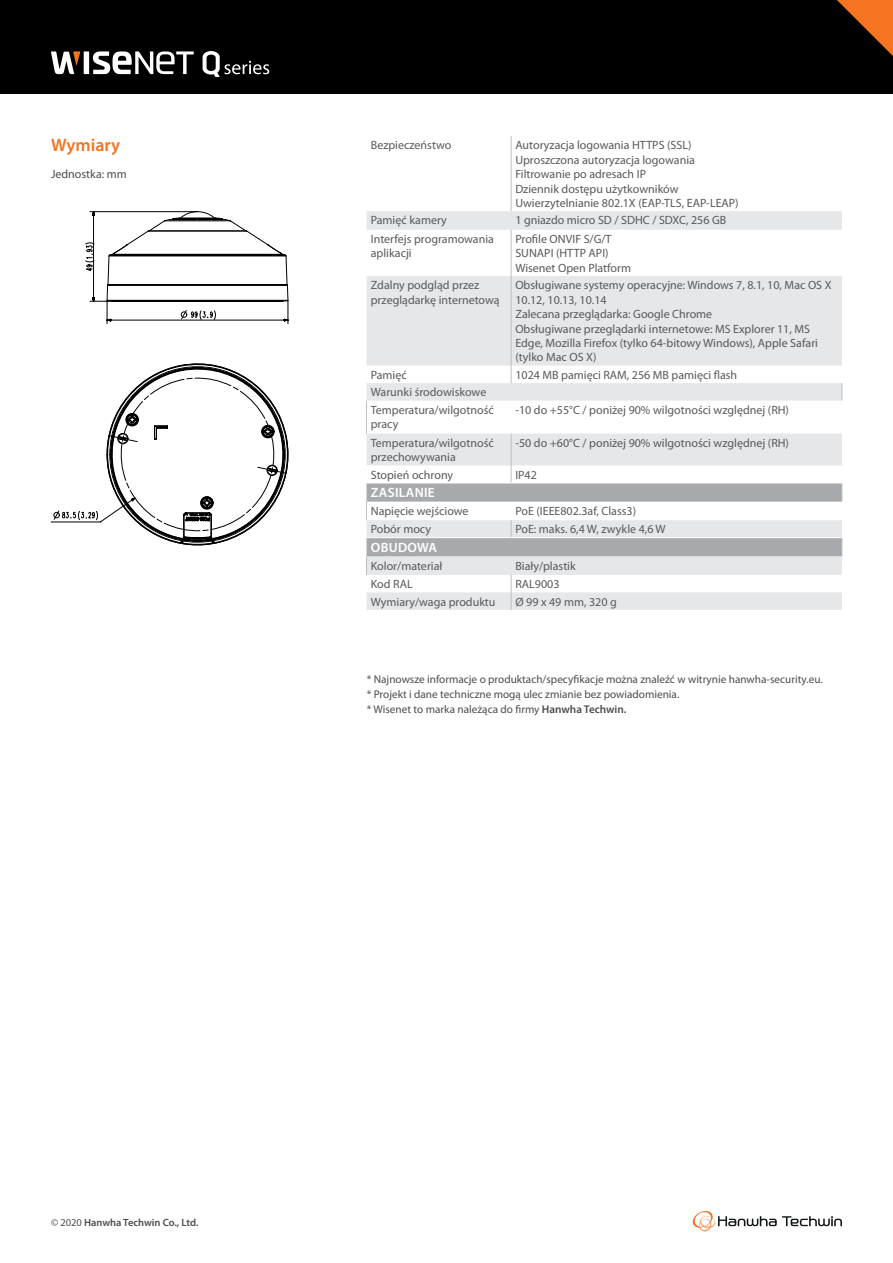
<style>
.page{position:relative;width:893px;height:1263px;background:#fff}
.page>*{position:absolute;margin:0;border:0;box-sizing:border-box;transform-origin:0 0}
.t1{font:600 18px "Myriad Pro";color:#f47421}
.t2{font:600 13.5px "Myriad Pro";letter-spacing:.02em;color:#fff}
.t3{font:12px/14.4px "Myriad Pro";color:#58595b}
.t4{font:12px "Myriad Pro";color:#4d4d4f}
.t5{font:11.25px/15px "Myriad Pro";color:#4d4d4f}
.t6{font:600 10.5px "Myriad Pro";color:#4d4d4f}
.s1{font-weight:600}
.s2{font-weight:400}
</style>
<div class="page">
<svg style="left:693px;top:1211px;width:149px;height:20px"></svg>
<div style="left:0;top:0;width:893px;height:94px;background:#000"></div>
<svg style="left:837px;top:0;width:56px;height:56px"></svg>
<div style="left:84px;top:51px;width:5px;height:23px;background:#fff"></div>
<svg style="left:93px;top:51px;width:101px;height:23px"></svg>
<svg style="left:51px;top:51px;width:29px;height:23px"></svg>
<svg style="left:203px;top:51px;width:66px;height:26px"></svg>
<svg style="left:367px;top:211px;width:475px;height:254px;fill:#e6e7e8"></svg>
<hr style="left:511px;top:136px;width:1px;height:75px;background:#bcbec0">
<hr style="left:511px;top:230px;width:1px;height:46px;background:#bcbec0">
<hr style="left:511px;top:276px;width:1px;height:90px;background:#bcbec0">
<svg style="left:511px;top:366px;width:1px;height:17px"></svg>
<svg style="left:842px;top:383px;width:1px;height:18px"></svg>
<hr style="left:511px;top:434px;width:1px;height:31px;background:#bcbec0">
<hr style="left:366px;top:401px;width:1px;height:33px;background:#bcbec0">
<svg style="left:366px;top:465px;width:477px;height:145px"></svg>
<svg style="left:99px;top:289px;width:190px;height:256px"></svg>
<svg style="left:51px;top:211px;width:237px;height:311px"></svg>
<h1 class="t1" style="left:51px;top:134px;width:71px">Wymiary</h1>
<p class="t4" style="left:51px;top:166px;width:77px">Jednostka: mm</p>
<p class="t3" style="left:371px;top:138px;width:82px">Bezpieczeństwo</p>
<p class="t3" style="left:515px;top:138px;width:225px">Autoryzacja logowania HTTPS (SSL)<br>Uproszczona autoryzacja logowania Filtrowanie po adresach IP<br>Dziennik dostępu użytkowników Uwierzytelnianie 802.1X (EAP-TLS, EAP-LEAP)</p>
<p class="t3" style="left:371px;top:213px;width:78px">Pamięć kamery</p>
<p class="t3" style="left:515px;top:213px;width:213px">1 gniazdo micro SD / SDHC / SDXC, 256 GB</p>
<p class="t3" style="left:371px;top:232px;width:125px">Interfejs programowania aplikacji</p>
<p class="t3" style="left:515px;top:232px;width:117px">Profile ONVIF S/G/T<br>SUNAPI (HTTP API)<br>Wisenet Open Platform</p>
<p class="t3" style="left:371px;top:278px;width:130px">Zdalny podgląd przez przeglądarkę internetową</p>
<p class="t3" style="left:515px;top:278px;width:318px">Obsługiwane systemy operacyjne: Windows 7, 8.1, 10, Mac OS X 10.12, 10.13, 10.14<br>Zalecana przeglądarka: Google Chrome<br>Obsługiwane przeglądarki internetowe: MS Explorer 11, MS Edge, Mozilla Firefox (tylko 64-bitowy Windows), Apple Safari (tylko Mac OS X)</p>
<p class="t3" style="left:371px;top:367px;width:38px">Pamięć</p>
<p class="t3" style="left:515px;top:367px;width:223px">1024 MB pamięci RAM, 256 MB pamięci flash</p>
<p class="t3" style="left:371px;top:383px;width:125px;line-height:17.5px">Warunki środowiskowe<br>Temperatura/wilgotność</p>
<p class="t3" style="left:371px;top:417px;width:29px">pracy</p>
<p class="t3" style="left:515px;top:402px;width:275px">-10 do +55°C / poniżej 90% wilgotności względnej (RH)</p>
<p class="t3" style="left:371px;top:435px;width:125px">Temperatura/wilgotność przechowywania</p>
<p class="t3" style="left:515px;top:435px;width:275px">-50 do +60°C / poniżej 90% wilgotności względnej (RH)</p>
<p class="t3" style="left:371px;top:467px;width:84px">Stopień ochrony</p>
<p class="t3" style="left:515px;top:467px;width:23px">IP42</p>
<p class="t2" style="left:371px;top:484px;width:65px">ZASILANIE</p>
<p class="t3" style="left:371px;top:503px;width:99px">Napięcie wejściowe</p>
<p class="t3" style="left:515px;top:503px;width:122px">PoE (IEEE802.3af, Class3)</p>
<p class="t3" style="left:371px;top:522px;width:62px">Pobór mocy</p>
<p class="t3" style="left:515px;top:522px;width:152px">PoE: maks. 6,4 W, zwykle 4,6 W</p>
<p class="t2" style="left:371px;top:539px;width:68px">OBUDOWA</p>
<p class="t3" style="left:371px;top:558px;width:73px">Kolor/materiał</p>
<p class="t3" style="left:515px;top:558px;width:62px">Biały/plastik</p>
<p class="t3" style="left:371px;top:577px;width:43px">Kod RAL</p>
<p class="t3" style="left:515px;top:577px;width:46px">RAL9003</p>
<p class="t3" style="left:371px;top:594px;width:126px">Wymiary/waga produktu</p>
<p class="t3" style="left:515px;top:594px;width:103px">Ø 99 x 49 mm, 320 g</p>
<p class="t5" style="left:367px;top:672px;width:457px">* Najnowsze informacje o produktach/specyfikacje można znaleźć w witrynie hanwha-security.eu. * Projekt i dane techniczne mogą ulec zmianie bez powiadomienia.<br>* Wisenet to marka należąca do firmy <span class="s1">Hanwha Techwin.</span></p>
<p class="t6" style="left:51px;top:1216px;width:149px"><span class="s2">© 2020</span> Hanwha Techwin Co., Ltd.</p>
</div>
